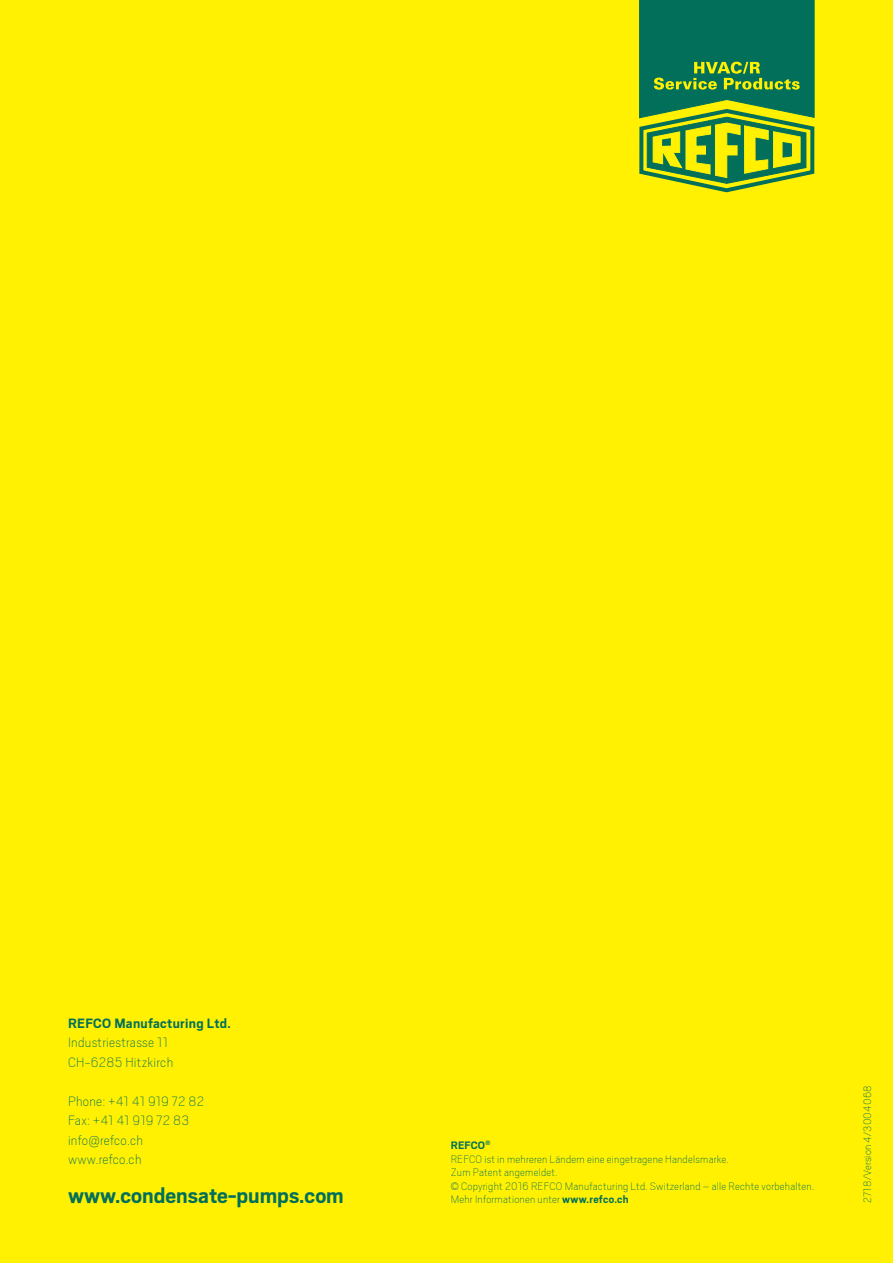
<style>
.page{position:relative;width:893px;height:1263px;background:#fff101}
.page>*{position:absolute;margin:0;border:0;box-sizing:border-box;transform-origin:0 0}
.t1{font:700 24px "Scout";color:#016f5a}
.t2{font:100 15px "Scout";letter-spacing:.02em;color:#016f5a}
.t3{font:700 15px "Scout";letter-spacing:.02em;color:#016f5a}
.t4{font:100 15px "Scout";color:#016f5a}
.t5{font:100 12px/13.5px "Scout";letter-spacing:.02em;color:#016f5a}
.t6{font:700 12px "Scout";letter-spacing:.02em;color:#016f5a}
.s1{font-weight:700}
</style>
<div class="page">
<svg style="left:639px;top:0;width:176px;height:193px"></svg>
<p class="t3" style="left:68px;top:1013px;width:164px">REFCO Manufacturing Ltd.</p>
<p class="t2" style="left:68px;top:1033px;width:102px">Industriestrasse 11</p>
<p class="t2" style="left:68px;top:1052px;width:107px">CH-6285 Hitzkirch</p>
<p class="t2" style="left:68px;top:1091px;width:138px">Phone: +41 41 919 72 82</p>
<p class="t4" style="left:68px;top:1111px;width:123px">Fax: +41 41 919 72 83</p>
<p class="t2" style="left:68px;top:1130px;width:77px">info@refco.ch</p>
<p class="t2" style="left:68px;top:1150px;width:75px">www.refco.ch</p>
<p class="t1" style="left:68px;top:1180px;width:277px">www.condensate-pumps.com</p>
<p class="t6" style="left:451px;top:1138px;width:41px">REFCO<sup>®</sup></p>
<p class="t5" style="left:451px;top:1152px;width:279px">REFCO ist in mehreren Ländern eine eingetragene Handelsmarke.<br>Zum Patent angemeldet.</p>
<p class="t5" style="left:451px;top:1179px;width:365px">© Copyright 2016 REFCO Manufacturing Ltd. Switzerland – alle Rechte vorbehalten.</p>
<p class="t5" style="left:451px;top:1192px;width:179px">Mehr Informationen unter <span class="s1">www.refco.ch</span></p>
<p class="t5" style="left:860px;top:1203px;width:119px;rotate:-90deg">2718/Version 4/3004068</p>
</div>
